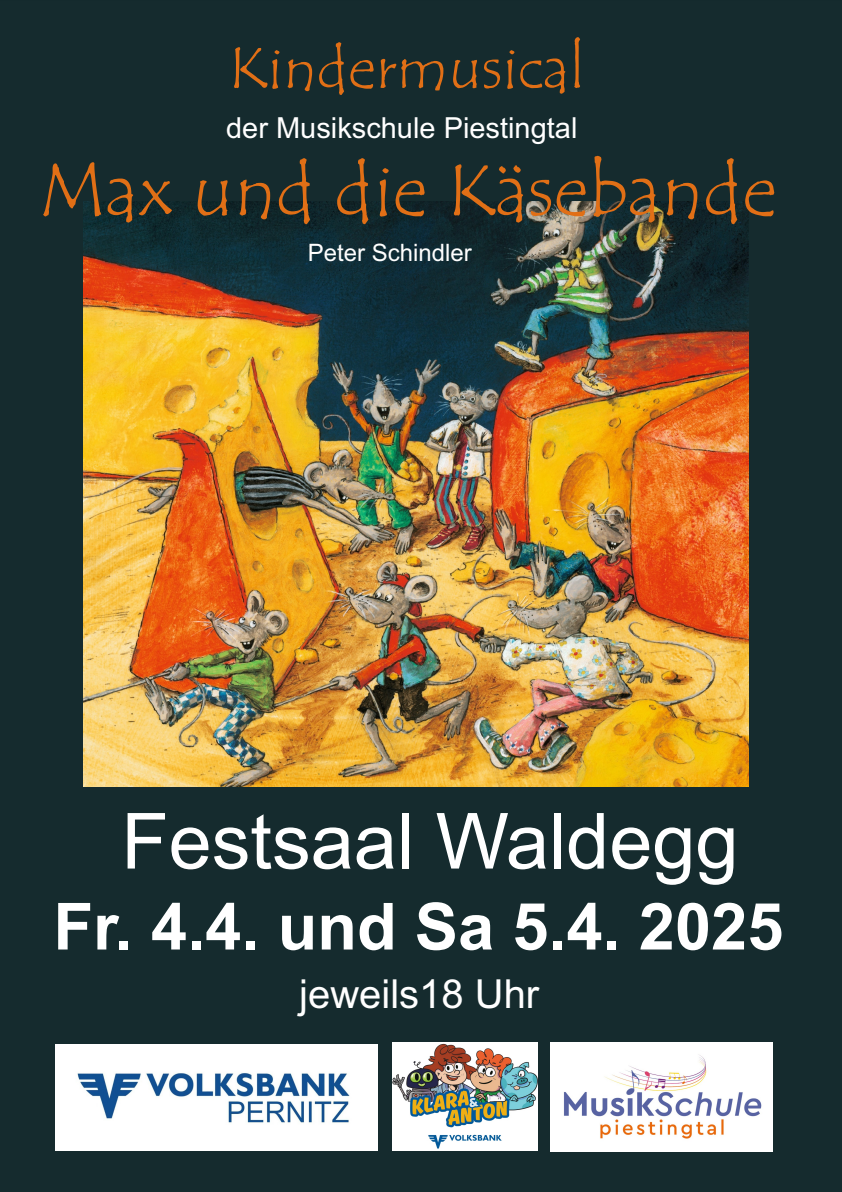
<style>
.page{position:relative;width:842px;height:1192px;background:#152b2e}
.page>*{position:absolute;margin:0;border:0;box-sizing:border-box;transform-origin:0 0}
.t1{font:77.5px "Arial";color:#fff}
.t2{font:75px "Tempus Sans ITC";color:#e16f16}
.t3{font:700 65px "Arial";color:#fff}
.t4{font:60px "Tempus Sans ITC";color:#e16f16}
.t5{font:40px "Arial";color:#fff}
.t6{font:29px "Arial";color:#fff}
.t7{font:24px "Arial";color:#fff}
</style>
<div class="page">
<img style="left:550px;top:1042px;width:223px;height:109px">
<img style="left:84px;top:201px;width:665px;height:585px">
<img style="left:393px;top:1043px;width:144px;height:108px">
<img style="left:55px;top:1044px;width:322px;height:106px">
<h3 class="t4" style="left:228px;top:35px;width:358px">Kindermusical</h3>
<p class="t6" style="left:226px;top:117px;width:353px">der Musikschule Piestingtal</p>
<h2 class="t2" style="left:39px;top:149px;width:740px">Max und die Käsebande</h2>
<p class="t7" style="left:308px;top:243px;width:166px">Peter Schindler</p>
<h1 class="t1" style="left:121px;top:812px;width:619px">Festsaal Waldegg</h1>
<h3 class="t3" style="left:53px;top:902px;width:731px">Fr. 4.4. und Sa 5.4. 2025</h3>
<h3 class="t5" style="left:299px;top:979px;width:242px">jeweils18 Uhr</h3>
</div>
